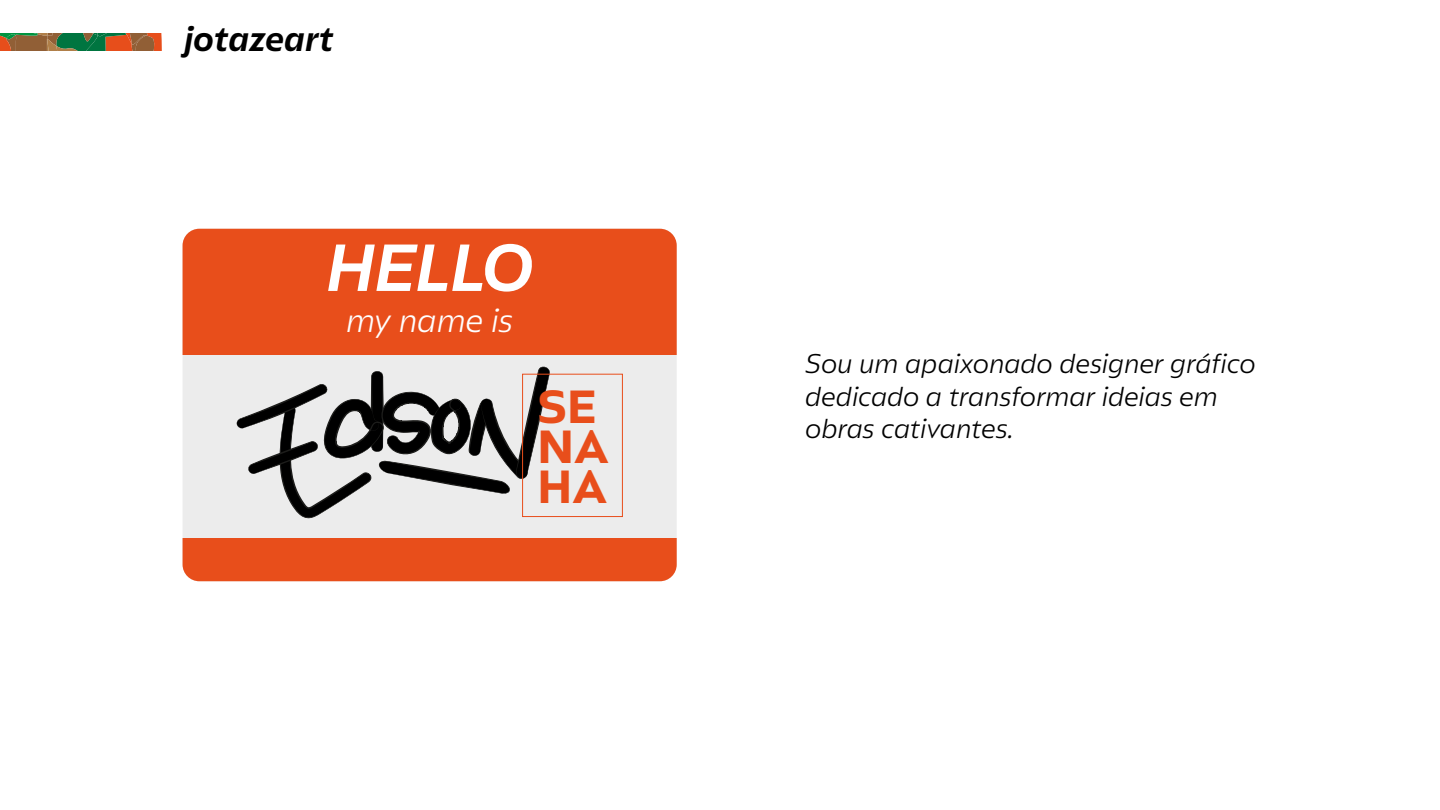
<style>
.page{position:relative;width:1440px;height:810px;background:#fff}
.page>*{position:absolute;margin:0;border:0;box-sizing:border-box;transform-origin:0 0}
.t1{font:italic 700 66.3px "Kimura Sans";letter-spacing:-.005em;color:#fff}
.t2{font:800 46.35px/39.8px "Kimura Sans";color:#e84e1b}
.t3{font:italic 700 34.95px "Kimura Sans";color:#000}
.t4{font:italic 300 32.7px "Kimura Sans";color:#fff}
.t5{font:italic 300 27px/32.4px "Kimura Sans";color:#000}
</style>
<div class="page">
<div style="left:183px;top:229px;width:494px;height:352px;background:#ececec;border-radius:17px"></div>
<div style="left:183px;top:538px;width:494px;height:43px;background:#e84e1b"></div>
<div style="left:183px;top:229px;width:494px;height:126px;background:#e84e1b"></div>
<svg style="left:236px;top:366px;width:315px;height:153px"></svg>
<div style="left:522px;top:374px;width:101px;height:143px;border:1px solid #e84e1b"></div>
<svg style="left:0;top:34px;width:161px;height:17px;background:#7d6737"></svg>
<p class="t3" style="left:184px;top:11px;width:151px">jotazeart</p>
<h1 class="t1" style="left:326px;top:215px;width:208px">HELLO</h1>
<p class="t4" style="left:346px;top:295px;width:169px">my name is</p>
<h2 class="t2" style="left:538px;top:382px;width:73px">SE<br>NA<br>HA</h2>
<p class="t5" style="left:805px;top:345px;width:452px">Sou um apaixonado designer gráfico dedicado a transformar ideias em obras cativantes.</p>
</div>
